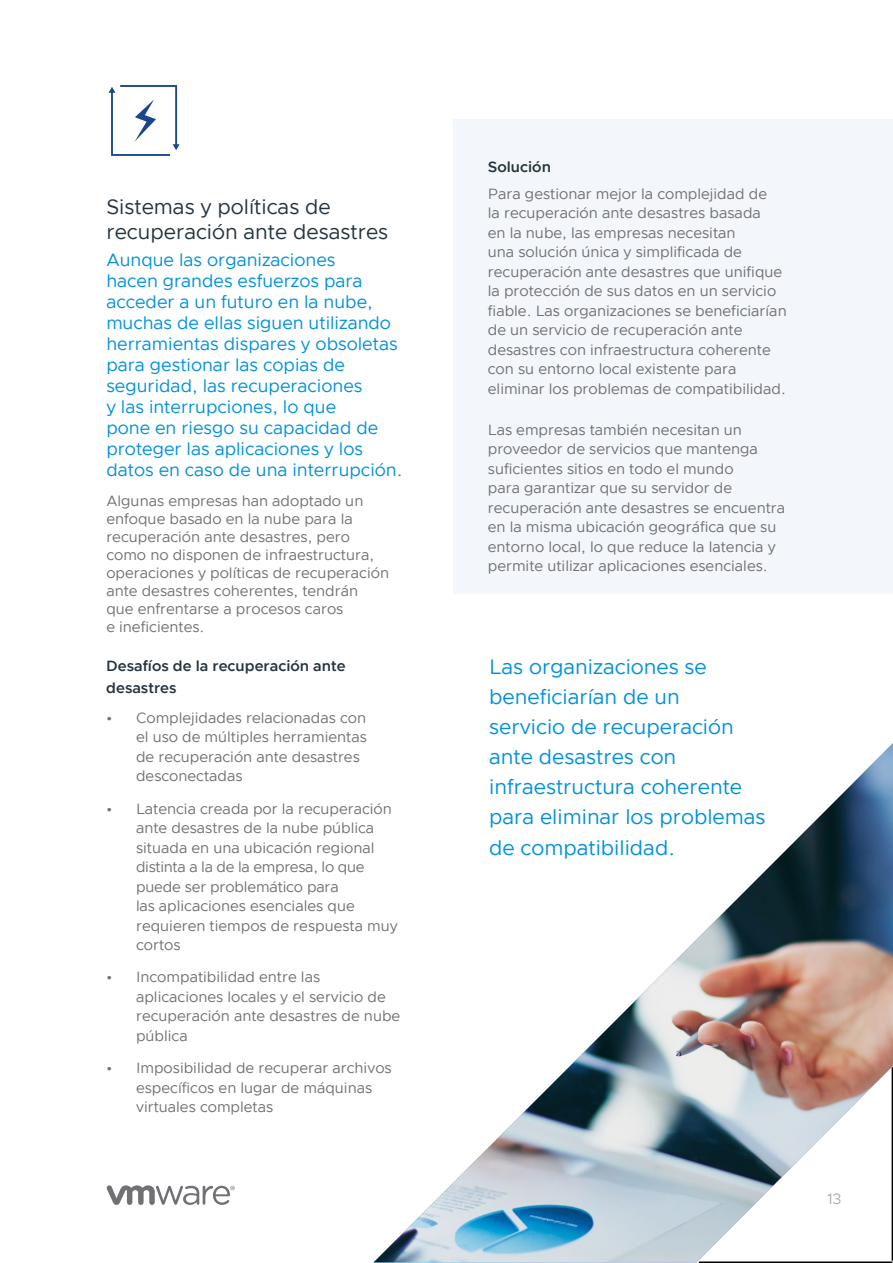
<style>
.page{position:relative;width:893px;height:1263px;background:#fff}
.page>*{position:absolute;margin:0;border:0;box-sizing:border-box;transform-origin:0 0}
.t1{font:21px/30px "Metropolis";color:#0091da}
.t2{font:21px/25.5px "Metropolis";color:#25333d}
.t3{font:18px/21px "Metropolis";color:#0091da}
.t4{font:15px/19.5px "Metropolis";color:#717074}
.t5{font:600 15px/21.8px "Metropolis";color:#25333d}
.t6{font:15px "Metropolis";color:#aaa9ac}
</style>
<div class="page">
<div style="left:454px;top:119px;width:439px;height:475px;background:#f3f6fa"></div>
<img style="left:374px;top:743px;width:519px;height:519px">
<svg style="left:109px;top:85px;width:71px;height:71px"></svg>
<hr style="left:699px;top:1261px;width:193px;height:2px;background:#000">
<hr style="left:892px;top:1067px;width:1px;height:194px;background:#000">
<svg style="left:106px;top:1185px;width:129px;height:19px"></svg>
<h1 class="t2" style="left:106px;top:194px;width:283px">Sistemas y políticas de recuperación ante desastres</h1>
<p class="t3" style="left:106px;top:250px;width:298px">Aunque las organizaciones<br>hacen grandes esfuerzos para acceder a un futuro en la nube, muchas de ellas siguen utilizando herramientas dispares y obsoletas para gestionar las copias de seguridad, las recuperaciones<br>y las interrupciones, lo que<br>pone en riesgo su capacidad de proteger las aplicaciones y los datos en caso de una interrupción.</p>
<p class="t4" style="left:106px;top:492px;width:284px;line-height:18px">Algunas empresas han adoptado un enfoque basado en la nube para la recuperación ante desastres, pero como no disponen de infraestructura, operaciones y políticas de recuperación ante desastres coherentes, tendrán que enfrentarse a procesos caros<br>e ineficientes.</p>
<p class="t5" style="left:106px;top:655px;width:241px">Desafíos de la recuperación ante desastres</p>
<p class="t4" style="left:136px;top:708px;width:232px;text-indent:-30px">• Complejidades relacionadas con el uso de múltiples herramientas de recuperación ante desastres desconectadas</p>
<p class="t4" style="left:136px;top:799px;width:263px;text-indent:-30px">• Latencia creada por la recuperación ante desastres de la nube pública situada en una ubicación regional distinta a la de la empresa, lo que puede ser problemático para<br>las aplicaciones esenciales que requieren tiempos de respuesta muy cortos</p>
<p class="t4" style="left:136px;top:967px;width:266px;text-indent:-30px">• Incompatibilidad entre las aplicaciones locales y el servicio de recuperación ante desastres de nube pública</p>
<p class="t4" style="left:136px;top:1058px;width:257px;text-indent:-30px">• Imposibilidad de recuperar archivos específicos en lugar de máquinas virtuales completas</p>
<p class="t5" style="left:488px;top:156px;width:65px">Solución</p>
<p class="t4" style="left:488px;top:184px;width:300px">Para gestionar mejor la complejidad de<br>la recuperación ante desastres basada<br>en la nube, las empresas necesitan<br>una solución única y simplificada de recuperación ante desastres que unifique la protección de sus datos en un servicio fiable. Las organizaciones se beneficiarían de un servicio de recuperación ante desastres con infraestructura coherente con su entorno local existente para eliminar los problemas de compatibilidad.</p>
<p class="t4" style="left:488px;top:420px;width:299px">Las empresas también necesitan un proveedor de servicios que mantenga suficientes sitios en todo el mundo<br>para garantizar que su servidor de recuperación ante desastres se encuentra en la misma ubicación geográfica que su entorno local, lo que reduce la latencia y permite utilizar aplicaciones esenciales.</p>
<h1 class="t1" style="left:489px;top:652px;width:278px">Las organizaciones se beneficiarían de un<br>servicio de recuperación ante desastres con infraestructura coherente para eliminar los problemas de compatibilidad.</h1>
<p class="t6" style="left:828px;top:1190px;width:16px">13</p>
</div>
